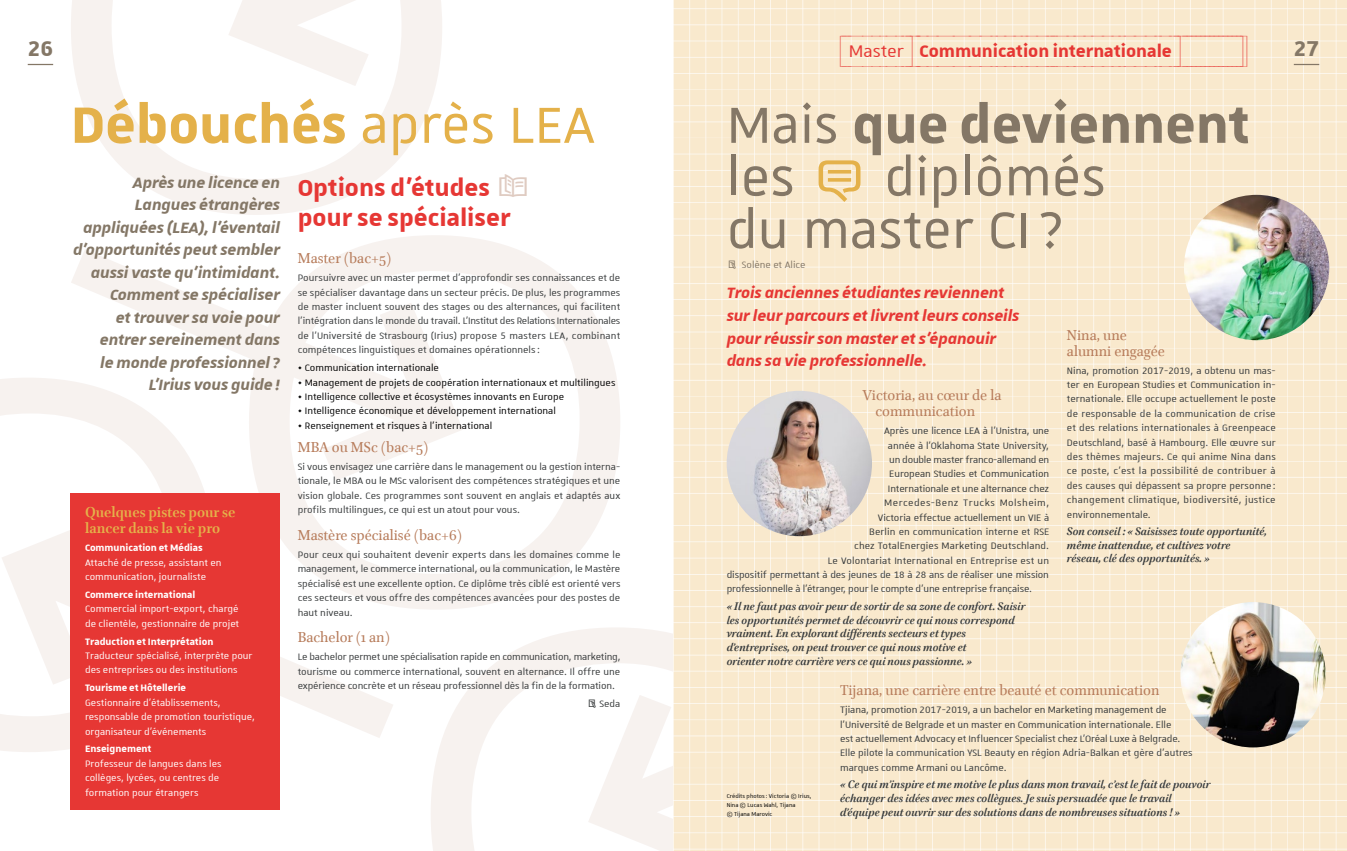
<style>
.page{position:relative;width:1347px;height:851px;background:#fff}
.page>*{position:absolute;margin:0;border:0;box-sizing:border-box;transform-origin:0 0}
.Titre-article{font:700 68.75px/52.5px "Unistra A";color:#847766}
.Titre-article-2{font:68.75px/52.5px "Unistra A";color:#847766}
.Titre-article-3{font:700 68.75px "Unistra A";color:#e4b14a}
.titre_coul_1{font:700 31.25px/30px "Unistra A";color:#e63734}
.t1{font:700 28.75px "Unistra D";color:#847766}
.en-tête_de_page{font:22.5px "Unistra Encadre";color:#e63734}
.chapeau{font:italic 700 20px/22.5px "Unistra A";letter-spacing:-.005em;color:#847766;text-align:right}
.chapeau-2{font:italic 700 20px/22.5px "Unistra A";letter-spacing:-.005em;color:#e63734}
.mini-titre_coul_1{font:16.25px/16.2px "Brill";color:#b77c5b}
.mini-titre_coul_1-2{font:700 16.25px/16.2px "Brill";color:#e4b14a}
.texte-courant_coul_1{font:12.5px/14.4px "Unistra A";letter-spacing:-.005em;color:#373a3b;text-align:justify}
.citations_encadré_petite{font:italic 700 12.5px/13.8px "Brill";color:#373a3b}
.texte-courant_coul_1-2{font:12.5px/14.4px "Unistra A";color:#fff}
.t2{font:12.5px "Unistra A";color:#000}
.texte-courant_coul_1-3{font:12.5px "Unistra A";letter-spacing:.04em;color:#373a3b}
.t3{font:12.5px "Unistra A";color:#847766}
.crédit{font:7.5px/9px "Unistra B";color:#000}
.s1{font-weight:700}
.s2{font-weight:400}
</style>
<div class="page">
<svg style="left:71px;top:235px;width:549px;height:374px"></svg>
<svg style="left:431px;top:628px;width:242px;height:222px"></svg>
<svg style="left:71px;top:0;width:371px;height:215px"></svg>
<svg style="left:0;top:377px;width:393px;height:375px"></svg>
<img style="left:673px;top:0;width:673px;height:850px">
<img style="left:1180px;top:602px;width:145px;height:145px;border-radius:73px">
<img style="left:1183px;top:195px;width:146px;height:145px;border-radius:73px">
<img style="left:726px;top:391px;width:146px;height:145px;border-radius:73px">
<div style="left:71px;top:493px;width:209px;height:316px;background:#e63734"></div>
<svg style="left:28px;top:64px;width:25px;height:1px"></svg>
<svg style="left:1293px;top:64px;width:26px;height:1px"></svg>
<svg style="left:818px;top:160px;width:42px;height:42px;background:#f9eacf"></svg>
<p class="en-tête_de_page" style="left:840px;top:35px;width:409px">(_MASTER_)__<span class="s1">COMMUNICATION_INTERNATIONALE</span>_)_____________))</p>
<h3 class="t1" style="left:28px;top:32px;width:27px">26</h3>
<h3 class="t1" style="left:1293px;top:32px;width:27px">27</h3>
<p class="Titre-article-3" style="left:71px;top:86px;width:526px">Débouchés <span class="s2">après LEA</span></p>
<p class="chapeau" style="left:73px;top:170px;width:208px">Après une licence en<br>Langues étrangères appliquées (LEA), l’éventail d'opportunités peut sembler aussi vaste qu’intimidant.<br>Comment se spécialiser<br>et trouver sa voie pour entrer sereinement dans<br>le monde professionnel?<br>L’Irius vous guide !</p>
<p class="mini-titre_coul_1-2" style="left:85px;top:504px;width:152px">Quelques pistes pour se lancer dans la vie pro</p>
<p class="texte-courant_coul_1-2" style="left:85px;top:540px;width:138px"><span class="s1">Communication et Médias<br></span>Attaché de presse, assistant en communication, journaliste</p>
<p class="texte-courant_coul_1-2" style="left:85px;top:587px;width:156px"><span class="s1">Commerce international<br></span>Commercial import-export, chargé de clientèle, gestionnaire de projet</p>
<p class="texte-courant_coul_1-2" style="left:85px;top:633px;width:169px"><span class="s1">Traduction et Interprétation<br></span>Traducteur spécialisé, interprète pour des entreprises ou des institutions</p>
<p class="texte-courant_coul_1-2" style="left:85px;top:680px;width:171px"><span class="s1">Tourisme et Hôtellerie<br></span>Gestionnaire d’établissements, responsable de promotion touristique, organisateur d’événements</p>
<p class="texte-courant_coul_1-2" style="left:85px;top:741px;width:138px"><span class="s1">Enseignement<br></span>Professeur de langues dans les collèges, lycées, ou centres de formation pour étrangers</p>
<p class="titre_coul_1" style="left:298px;top:171px;width:214px">Options d’études pour se spécialiser</p>
<p class="mini-titre_coul_1" style="left:298px;top:251px;width:95px">Master (bac+5)</p>
<p class="texte-courant_coul_1" style="left:298px;top:270px;width:324px">Poursuivre avec un master permet d’approfondir ses connaissances et de se spécialiser davantage dans un secteur précis. De plus, les programmes de master incluent souvent des stages ou des alternances, qui facilitent l’intégration dans le monde du travail. L’Institut des Relations Internationales de l’Université de Strasbourg (Irius) propose 5 masters LEA, combinant compétences linguistiques et domaines opérationnels:</p>
<p class="t2" style="left:298px;top:361px;width:143px">• Communication internationale</p>
<p class="t2" style="left:298px;top:375px;width:319px">• Management de projets de coopération internationaux et multilingues</p>
<p class="t2" style="left:298px;top:390px;width:268px">• Intelligence collective et écosystèmes innovants en Europe</p>
<p class="t2" style="left:298px;top:404px;width:260px">• Intelligence économique et développement international</p>
<p class="t2" style="left:298px;top:419px;width:196px">• Renseignement et risques à l’international</p>
<p class="mini-titre_coul_1" style="left:298px;top:439px;width:132px">MBA ou MSc (bac+5)</p>
<p class="texte-courant_coul_1" style="left:298px;top:459px;width:324px">Si vous envisagez une carrière dans le management ou la gestion interna&shy;tionale, le MBA ou le MSc valorisent des compétences stratégiques et une vision globale. Ces programmes sont souvent en anglais et adaptés aux profils multilingues, ce qui est un atout pour vous.</p>
<p class="mini-titre_coul_1" style="left:298px;top:527px;width:166px">Mastère spécialisé (bac+6)</p>
<p class="texte-courant_coul_1" style="left:298px;top:547px;width:324px">Pour ceux qui souhaitent devenir experts dans les domaines comme le management, le commerce international, ou la communication, le Mastère spécialisé est une excellente option. Ce diplôme très ciblé est orienté vers ces secteurs et vous offre des compétences avancées pour des postes de haut niveau.</p>
<p class="mini-titre_coul_1" style="left:298px;top:630px;width:94px">Bachelor (1 an)</p>
<p class="texte-courant_coul_1" style="left:298px;top:649px;width:324px">Le bachelor permet une spécialisation rapide en communication, marketing, tourisme ou commerce international, souvent en alternance. Il offre une expérience concrète et un réseau professionnel dès la fin de la formation.</p>
<p class="texte-courant_coul_1" style="left:587px;top:696px;width:35px">→ Seda</p>
<p class="Titre-article" style="left:726px;top:96px;width:525px"><span class="s2">Mais</span> que deviennent <span class="s2">les</span></p>
<p class="Titre-article-2" style="left:726px;top:149px;width:381px;text-indent:158px">diplômés du master CI?</p>
<p class="t3" style="left:727px;top:258px;width:80px">→ Solène et Alice</p>
<p class="chapeau-2" style="left:726px;top:281px;width:294px">Trois anciennes étudiantes reviennent sur leur parcours et livrent leurs conseils pour réussir son master et s’épanouir dans sa vie professionnelle.</p>
<p class="mini-titre_coul_1" style="left:875px;top:387px;width:128px;text-indent:-12px">Victoria, au cœur de la communication</p>
<p class="texte-courant_coul_1" style="left:884px;top:423px;width:166px">Après une licence LEA à l’Unistra, une</p>
<p class="texte-courant_coul_1" style="left:888px;top:437px;width:163px">année à l’Oklahoma State University,</p>
<p class="texte-courant_coul_1" style="left:889px;top:452px;width:161px">un double master franco-allemand en</p>
<p class="texte-courant_coul_1" style="left:889px;top:466px;width:161px">European Studies et Communication</p>
<p class="texte-courant_coul_1" style="left:888px;top:481px;width:163px">Internationale et une alternance chez</p>
<p class="texte-courant_coul_1-3" style="left:884px;top:496px;width:166px">Mercedes-Benz Trucks Molsheim,</p>
<p class="texte-courant_coul_1" style="left:878px;top:509px;width:173px">Victoria effectue actuellement un VIE à</p>
<p class="texte-courant_coul_1" style="left:869px;top:524px;width:182px">Berlin en communication interne et RSE</p>
<p class="texte-courant_coul_1" style="left:854px;top:538px;width:196px">chez TotalEnergies Marketing Deutschland.</p>
<p class="texte-courant_coul_1" style="left:828px;top:552px;width:223px">Le Volontariat International en Entreprise est un</p>
<p class="texte-courant_coul_1" style="left:726px;top:567px;width:324px">dispositif permettant à des jeunes de 18 à 28 ans de réaliser une mission</p>
<p class="texte-courant_coul_1" style="left:726px;top:581px;width:307px">professionnelle à l’étranger, pour le compte d’une entreprise française.</p>
<p class="citations_encadré_petite" style="left:726px;top:599px;width:300px">« Il ne faut pas avoir peur de sortir de sa zone de confort. Saisir les opportunités permet de découvrir ce qui nous correspond vraiment. En explorant différents secteurs et types d’entreprises, on peut trouver ce qui nous motive et<br>orienter notre carrière vers ce qui nous passionne. »</p>
<p class="mini-titre_coul_1" style="left:1067px;top:327px;width:99px">Nina, une alumni engagée</p>
<p class="texte-courant_coul_1" style="left:1067px;top:363px;width:210px">Nina, promotion 2017-2019, a obtenu un mas&shy;ter en European Studies et Communication in&shy;ternationale. Elle occupe actuellement le poste de responsable de la communication de crise et des relations internationales à Greenpeace Deutschland, basé à Hambourg. Elle œuvre sur des thèmes majeurs. Ce qui anime Nina dans ce poste, c’est la possibilité de contribuer à des causes qui dépassent sa propre personne : changement climatique, biodiversité, justice environnementale.</p>
<p class="citations_encadré_petite" style="left:1067px;top:524px;width:202px">Son conseil : « Saisissez toute opportunité, même inattendue, et cultivez votre réseau, clé des opportunités. »</p>
<p class="crédit" style="left:726px;top:790px;width:86px">Crédits photos: Victoria © Irius,<br>Nina © Lucas Wahl, Tijana<br>© Tijana Marovic</p>
<p class="mini-titre_coul_1" style="left:840px;top:682px;width:321px">Tijana, une carrière entre beauté et communication</p>
<p class="texte-courant_coul_1" style="left:840px;top:702px;width:354px;text-align:left">Tjiana, promotion 2017-2019, a un bachelor en Marketing management de l’Université de Belgrade et un master en Communication internationale. Elle<br>est actuellement Advocacy et Influencer Specialist chez L’Oréal Luxe à Belgrade.<br>Elle pilote la communication YSL Beauty en région Adria-Balkan et gère d’autres marques comme Armani ou Lancôme.</p>
<p class="citations_encadré_petite" style="left:840px;top:777px;width:372px">« Ce qui m’inspire et me motive le plus dans mon travail, c’est le fait de pouvoir échanger des idées avec mes collègues. Je suis persuadée que le travail d’équipe peut ouvrir sur des solutions dans de nombreuses situations ! »</p>
</div>
